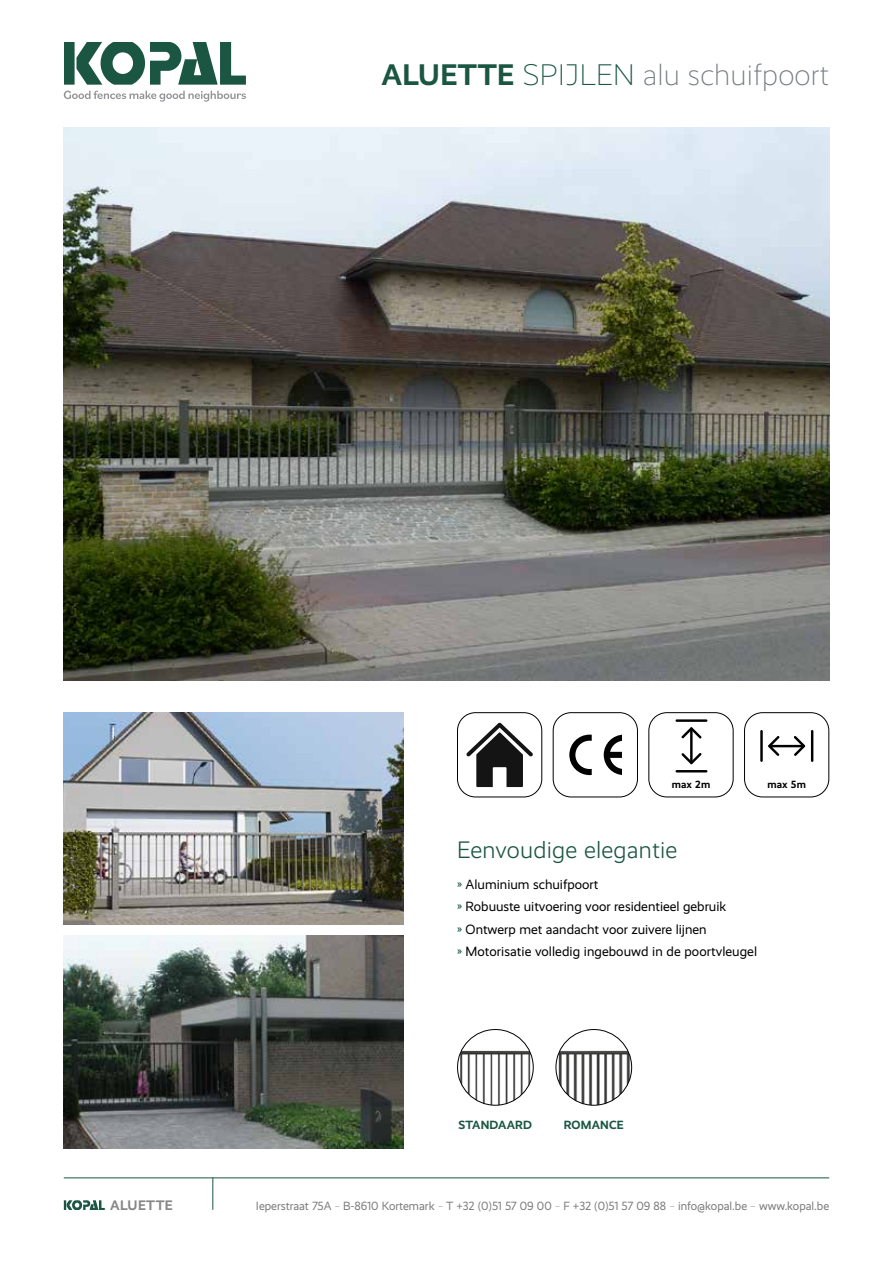
<style>
.page{position:relative;width:893px;height:1263px;background:#fff}
.page>*{position:absolute;margin:0;border:0;box-sizing:border-box;transform-origin:0 0}
.t1{font:300 30px "Realist";letter-spacing:.005em;color:#73797c}
.t2{font:300 24px "Realist";letter-spacing:.01em;color:#1a5641}
.t3{font:700 13.8px "Realist";letter-spacing:.03em;color:#878787}
.t4{font:13.5px/22.5px "Realist";color:#000}
.t5{font:12px "Realist";color:#7c7b7b}
.t6{font:700 12px "Realist";letter-spacing:.015em;color:#1a5641}
.t7{font:700 10.5px "Realist";letter-spacing:.02em;color:#000}
.s1{font-weight:700;color:#1a5641}
.s2{color:#1a5641}
.s3{font-weight:300}
</style>
<div class="page">
<svg style="left:64px;top:1200px;width:41px;height:10px"></svg>
<hr style="left:64px;top:1177px;width:765px;height:1px;background:#1a5641">
<hr style="left:213px;top:1177px;width:1px;height:33px;background:#1a5641">
<svg style="left:64px;top:43px;width:182px;height:42px"></svg>
<svg style="left:64px;top:91px;width:182px;height:11px"></svg>
<img style="left:64px;top:712px;width:340px;height:213px">
<img style="left:64px;top:128px;width:765px;height:552px">
<img style="left:64px;top:935px;width:340px;height:213px">
<svg style="left:649px;top:713px;width:84px;height:84px"></svg>
<hr style="left:690px;top:727px;width:3px;height:37px;background:#000">
<hr style="left:676px;top:719px;width:31px;height:3px;background:#000">
<hr style="left:676px;top:770px;width:31px;height:2px;background:#000">
<div style="left:648px;top:712px;width:85px;height:85px;border:1px solid #000;border-radius:18px"></div>
<svg style="left:744px;top:713px;width:85px;height:84px"></svg>
<hr style="left:768px;top:745px;width:37px;height:2px;background:#000">
<hr style="left:760px;top:730px;width:3px;height:32px;background:#000">
<hr style="left:811px;top:730px;width:2px;height:32px;background:#000">
<div style="left:744px;top:712px;width:85px;height:85px;border:1px solid #000;border-radius:18px"></div>
<svg style="left:466px;top:722px;width:67px;height:65px"></svg>
<div style="left:457px;top:712px;width:85px;height:85px;border:1px solid #000;border-radius:18px"></div>
<div style="left:553px;top:712px;width:85px;height:85px;border:1px solid #000;border-radius:18px"></div>
<svg style="left:604px;top:735px;width:17px;height:40px"></svg>
<svg style="left:569px;top:735px;width:23px;height:40px"></svg>
<img style="left:458px;top:1029px;width:75px;height:76px;border-radius:38px">
<div style="left:457px;top:1029px;width:77px;height:77px;border:1px solid #000;border-radius:50%"></div>
<img style="left:556px;top:1029px;width:76px;height:76px;border-radius:38px">
<div style="left:555px;top:1029px;width:77px;height:77px;border:1px solid #000;border-radius:50%"></div>
<h1 class="t1" style="left:381px;top:58px;width:449px"><span class="s1">ALUETTE</span> <span class="s2">SPIJLEN</span> alu schuifpoort</h1>
<p class="t7" style="left:672px;top:779px;width:40px">max 2m</p>
<p class="t7" style="left:767px;top:779px;width:40px">max 5m</p>
<h2 class="t2" style="left:457px;top:837px;width:222px">Eenvoudige elegantie</h2>
<p class="t4" style="left:457px;top:873px;width:301px"><span class="s2">»</span> Aluminium schuifpoort<br><span class="s2">»</span> Robuuste uitvoering voor residentieel gebruik<br><span class="s2">»</span> Ontwerp met aandacht voor zuivere lijnen<br><span class="s2">»</span> Motorisatie volledig ingebouwd in de poortvleugel</p>
<p class="t6" style="left:459px;top:1118px;width:75px">STANDAARD</p>
<p class="t6" style="left:564px;top:1118px;width:62px">ROMANCE</p>
<p class="t3" style="left:110px;top:1197px;width:64px">ALUETTE</p>
<p class="t5" style="left:256px;top:1199px;width:575px">Ieperstraat 75A <span class="s3">-</span> B-8610 Kortemark <span class="s3">-</span> T +32 (0)51 57 09 00 <span class="s3">-</span> F +32 (0)51 57 09 88 <span class="s3">-</span> info@kopal.be <span class="s3">-</span> www.kopal.be</p>
</div>
